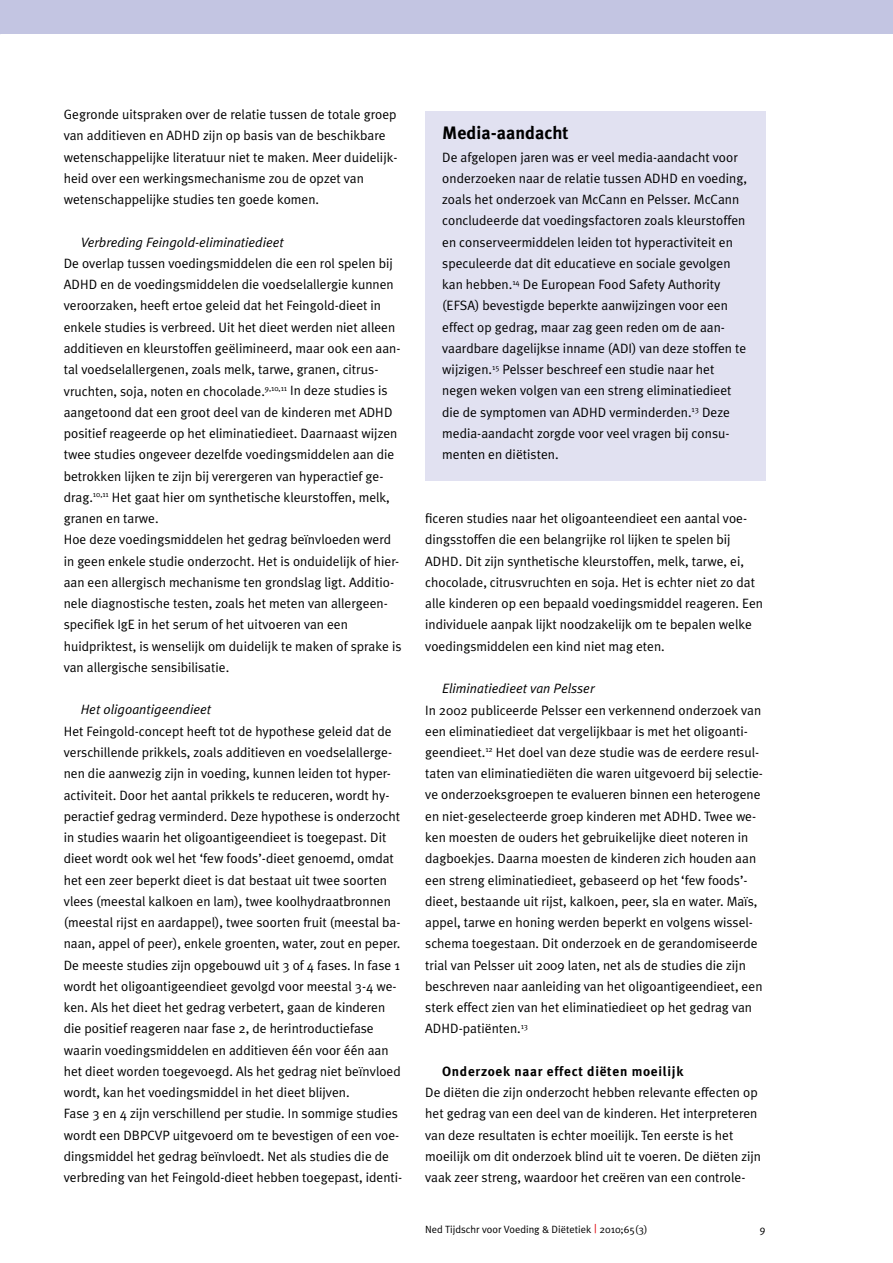
<style>
.page{position:relative;width:893px;height:1263px;background:#fff}
.page>*{position:absolute;margin:0;border:0;box-sizing:border-box;transform-origin:0 0}
.t1{font:700 18px "Meta Plus";color:#000}
.t2{font:13.5px/21.3px "Meta Plus Normal";color:#000}
.t3{font:italic 13.5px "Meta Plus Normal";color:#000}
.t4{font:700 13.5px "Meta Plus";letter-spacing:.05em;color:#000}
.t5{font:10.5px "Meta Plus Normal";color:#000}
.s1{font-size:12px;color:#e00009}
</style>
<div class="page">
<div style="left:0;top:0;width:893px;height:34px;background:#c3c5e2"></div>
<div style="left:425px;top:111px;width:340px;height:369px;background:#e1e1f1"></div>
<p class="t2" style="left:64px;top:104px;width:335px">Gegronde uitspraken over de relatie tussen de totale groep van additieven en ADHD zijn op basis van de beschikbare wetenschappelijke literatuur niet te maken. Meer duidelijk&shy;heid over een werkingsmechanisme zou de opzet van wetenschappelijke studies ten goede komen.</p>
<p class="t3" style="left:81px;top:234px;width:205px">Verbreding Feingold-eliminatiedieet</p>
<p class="t2" style="left:64px;top:252px;width:339px">De overlap tussen voedingsmiddelen die een rol spelen bij ADHD en de voedingsmiddelen die voedselallergie kunnen veroorzaken, heeft ertoe geleid dat het Feingold-dieet in enkele studies is verbreed. Uit het dieet werden niet alleen additieven en kleurstoffen geëlimineerd, maar ook een aan&shy;tal voedselallergenen, zoals melk, tarwe, granen, citrus&shy;vruchten, soja, noten en chocolade.<sup>9,10,11</sup> In deze studies is aangetoond dat een groot deel van de kinderen met ADHD positief reageerde op het eliminatiedieet. Daarnaast wijzen twee studies ongeveer dezelfde voedingsmiddelen aan die betrokken lijken te zijn bij verergeren van hyperactief ge&shy;drag.<sup>10,11</sup> Het gaat hier om synthetische kleurstoffen, melk, granen en tarwe.<br>Hoe deze voedingsmiddelen het gedrag beïnvloeden werd in geen enkele studie onderzocht. Het is onduidelijk of hier&shy;aan een allergisch mechanisme ten grondslag ligt. Additio&shy;nele diagnostische testen, zoals het meten van allergeen&shy;specifiek IgE in het serum of het uitvoeren van een huidpriktest, is wenselijk om duidelijk te maken of sprake is van allergische sensibilisatie.</p>
<p class="t3" style="left:81px;top:702px;width:132px">Het oligoantigeendieet</p>
<p class="t2" style="left:64px;top:720px;width:340px">Het Feingold-concept heeft tot de hypothese geleid dat de verschillende prikkels, zoals additieven en voedselallerge&shy;nen die aanwezig zijn in voeding, kunnen leiden tot hyper&shy;activiteit. Door het aantal prikkels te reduceren, wordt hy&shy;peractief gedrag verminderd. Deze hypothese is onderzocht in studies waarin het oligoantigeendieet is toegepast. Dit dieet wordt ook wel het ‘few foods’-dieet genoemd, omdat het een zeer beperkt dieet is dat bestaat uit twee soorten vlees (meestal kalkoen en lam), twee koolhydraatbronnen (meestal rijst en aardappel), twee soorten fruit (meestal ba&shy;naan, appel of peer), enkele groenten, water, zout en peper.<br>De meeste studies zijn opgebouwd uit 3 of 4 fases. In fase 1 wordt het oligoantigeendieet gevolgd voor meestal 3-4 we&shy;ken. Als het dieet het gedrag verbetert, gaan de kinderen die positief reageren naar fase 2, de herintroductiefase waarin voedingsmiddelen en additieven één voor één aan het dieet worden toegevoegd. Als het gedrag niet beïnvloed wordt, kan het voedingsmiddel in het dieet blijven.<br>Fase 3 en 4 zijn verschillend per studie. In sommige studies wordt een DBPCVP uitgevoerd om te bevestigen of een voe&shy;dingsmiddel het gedrag beïnvloedt. Net als studies die de verbreding van het Feingold-dieet hebben toegepast, identi-</p>
<h1 class="t1" style="left:442px;top:122px;width:128px">Media-aandacht</h1>
<p class="t2" style="left:442px;top:146px;width:306px">De afgelopen jaren was er veel media-aandacht voor onderzoeken naar de relatie tussen ADHD en voeding, zoals het onderzoek van McCann en Pelsser. McCann concludeerde dat voedingsfactoren zoals kleurstoffen en conserveermiddelen leiden tot hyperactiviteit en speculeerde dat dit educatieve en sociale gevolgen kan hebben.<sup>14</sup> De European Food Safety Authority (EFSA) bevestigde beperkte aanwijzingen voor een effect op gedrag, maar zag geen reden om de aan&shy;vaardbare dagelijkse inname (ADI) van deze stoffen te wijzigen.<sup>15</sup> Pelsser beschreef een studie naar het negen weken volgen van een streng eliminatiedieet die de symptomen van ADHD verminderden.<sup>13</sup> Deze media-aandacht zorgde voor veel vragen bij consu&shy;menten en diëtisten.</p>
<p class="t2" style="left:425px;top:508px;width:339px">ficeren studies naar het oligoanteendieet een aantal voe&shy;dingsstoffen die een belangrijke rol lijken te spelen bij ADHD. Dit zijn synthetische kleurstoffen, melk, tarwe, ei, chocolade, citrusvruchten en soja. Het is echter niet zo dat alle kinderen op een bepaald voedingsmiddel reageren. Een individuele aanpak lijkt noodzakelijk om te bepalen welke voedingsmiddelen een kind niet mag eten.</p>
<p class="t3" style="left:442px;top:681px;width:154px">Eliminatiedieet van Pelsser</p>
<p class="t2" style="left:425px;top:699px;width:339px">In 2002 publiceerde Pelsser een verkennend onderzoek van een eliminatiedieet dat vergelijkbaar is met het oligoanti&shy;geendieet.<sup>12</sup> Het doel van deze studie was de eerdere resul&shy;taten van eliminatiediëten die waren uitgevoerd bij selectie&shy;ve onderzoeksgroepen te evalueren binnen een heterogene en niet-geselecteerde groep kinderen met ADHD. Twee we&shy;ken moesten de ouders het gebruikelijke dieet noteren in dagboekjes. Daarna moesten de kinderen zich houden aan een streng eliminatiedieet, gebaseerd op het ‘few foods’- dieet, bestaande uit rijst, kalkoen, peer, sla en water. Maïs, appel, tarwe en honing werden beperkt en volgens wissel&shy;schema toegestaan. Dit onderzoek en de gerandomiseerde trial van Pelsser uit 2009 laten, net als de studies die zijn beschreven naar aanleiding van het oligoantigeendieet, een sterk effect zien van het eliminatiedieet op het gedrag van ADHD-patiënten.<sup>13</sup></p>
<p class="t4" style="left:442px;top:1063px;width:243px">Onderzoek naar effect diëten moeilijk</p>
<p class="t2" style="left:425px;top:1082px;width:337px">De diëten die zijn onderzocht hebben relevante effecten op het gedrag van een deel van de kinderen. Het interpreteren van deze resultaten is echter moeilijk. Ten eerste is het moeilijk om dit onderzoek blind uit te voeren. De diëten zijn vaak zeer streng, waardoor het creëren van een controle-</p>
<p class="t5" style="left:425px;top:1223px;width:224px">Ned Tijdschr voor Voeding &amp; Diëtetiek <span class="s1">|</span> 2010;65(3)</p>
<p class="t5" style="left:760px;top:1223px;width:7px">9</p>
</div>
